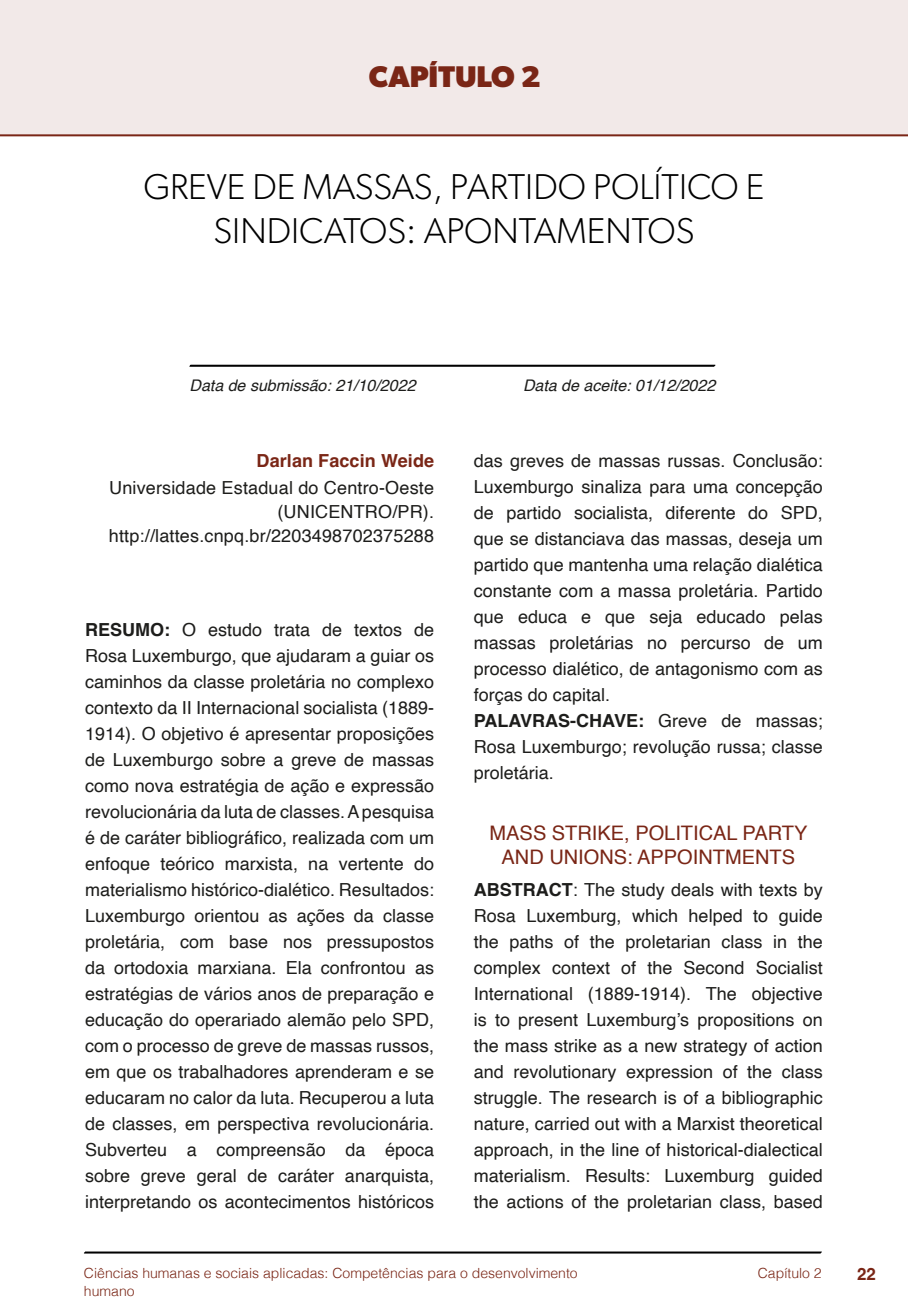
<style>
.page{position:relative;width:908px;height:1304px;background:#fff}
.page>*{position:absolute;margin:0;border:0;box-sizing:border-box;transform-origin:0 0}
.t1{font:300 36px/44px "Gibson";color:#000;text-align:center}
.t2{font:700 30px "Gibson";color:#7a2616}
.t3{font:20px/24px "Helvetica";color:#7a2616;text-align:center}
.t4{font:18px/26px "Helvetica";color:#1d1d1b;text-align:justify}
.t5{font:700 18px "Helvetica";letter-spacing:.005em;color:#7a2616}
.t6{font:700 16.8px "Helvetica";color:#7a2616}
.t7{font:italic 16px "Helvetica";color:#1d1d1b}
.t8{font:300 14px/18px "Helvetica";color:#7a2616}
.s1{font-weight:700}
</style>
<div class="page">
<svg style="left:84px;top:1251px;width:737px;height:3px;background:#515151"></svg>
<svg style="left:189px;top:364px;width:526px;height:3px;background:#4f4f4f"></svg>
<div style="left:0;top:0;width:907px;height:136px;background:#f2e9e8"></div>
<div style="left:44px;top:72px;width:68px;height:61px;background:#f2e9e8"></div>
<h2 class="t2" style="left:369px;top:58px;width:173px">CAPÍTULO 2</h2>
<h1 class="t1" style="left:143px;top:164px;width:622px">GREVE DE MASSAS, PARTIDO POLÍTICO E<br>SINDICATOS: APONTAMENTOS</h1>
<p class="t7" style="left:189px;top:373px;width:227px">Data de submissão: 21/10/2022</p>
<p class="t5" style="left:256px;top:450px;width:179px">Darlan Faccin Weide</p>
<p class="t4" style="left:109px;top:477px;width:326px;line-height:24px;text-align:right">Universidade Estadual do Centro-Oeste (UNICENTRO/PR). http://lattes.cnpq.br/2203498702375288</p>
<p class="t4" style="left:85px;top:618px;width:350px"><span class="s1">RESUMO:</span> O estudo trata de textos de Rosa Luxemburgo, que ajudaram a guiar os caminhos da classe proletária no complexo contexto da II Internacional socialista (1889- 1914). O objetivo é apresentar proposições de Luxemburgo sobre a greve de massas como nova estratégia de ação e expressão revolucionária da luta de classes. A pesquisa é de caráter bibliográfico, realizada com um enfoque teórico marxista, na vertente do materialismo histórico-dialético. Resultados:<br>Luxemburgo orientou as ações da classe proletária, com base nos pressupostos da ortodoxia marxiana. Ela confrontou as estratégias de vários anos de preparação e educação do operariado alemão pelo SPD, com o processo de greve de massas russos, em que os trabalhadores aprenderam e se educaram no calor da luta. Recuperou a luta de classes, em perspectiva revolucionária.<br>Subverteu a compreensão da época sobre greve geral de caráter anarquista, interpretando os acontecimentos históricos</p>
<p class="t7" style="left:523px;top:373px;width:194px">Data de aceite: 01/12/2022</p>
<p class="t4" style="left:473px;top:448px;width:350px;text-align:left">das greves de massas russas. Conclusão:<br>Luxemburgo sinaliza para uma concepção de partido socialista, diferente do SPD, que se distanciava das massas, deseja um partido que mantenha uma relação dialética constante com a massa proletária. Partido que educa e que seja educado pelas massas proletárias no percurso de um processo dialético, de antagonismo com as forças do capital.<br><span class="s1">PALAVRAS-CHAVE:</span> Greve de massas; Rosa Luxemburgo; revolução russa; classe proletária.</p>
<p class="t3" style="left:489px;top:822px;width:319px">MASS STRIKE, POLITICAL PARTY<br>AND UNIONS: APPOINTMENTS</p>
<p class="t4" style="left:473px;top:877px;width:350px"><span class="s1">ABSTRACT</span>: The study deals with texts by Rosa Luxemburg, which helped to guide the paths of the proletarian class in the complex context of the Second Socialist International (1889-1914). The objective is to present Luxemburg’s propositions on the mass strike as a new strategy of action and revolutionary expression of the class struggle. The research is of a bibliographic nature, carried out with a Marxist theoretical approach, in the line of historical-dialectical materialism. Results: Luxemburg guided the actions of the proletarian class, based</p>
<p class="t8" style="left:84px;top:1263px;width:495px">Ciências humanas e sociais aplicadas: Competências para o desenvolvimento humano</p>
<p class="t8" style="left:757px;top:1263px;width:65px">Capítulo 2</p>
<p class="t6" style="left:856px;top:1264px;width:20px">22</p>
</div>
